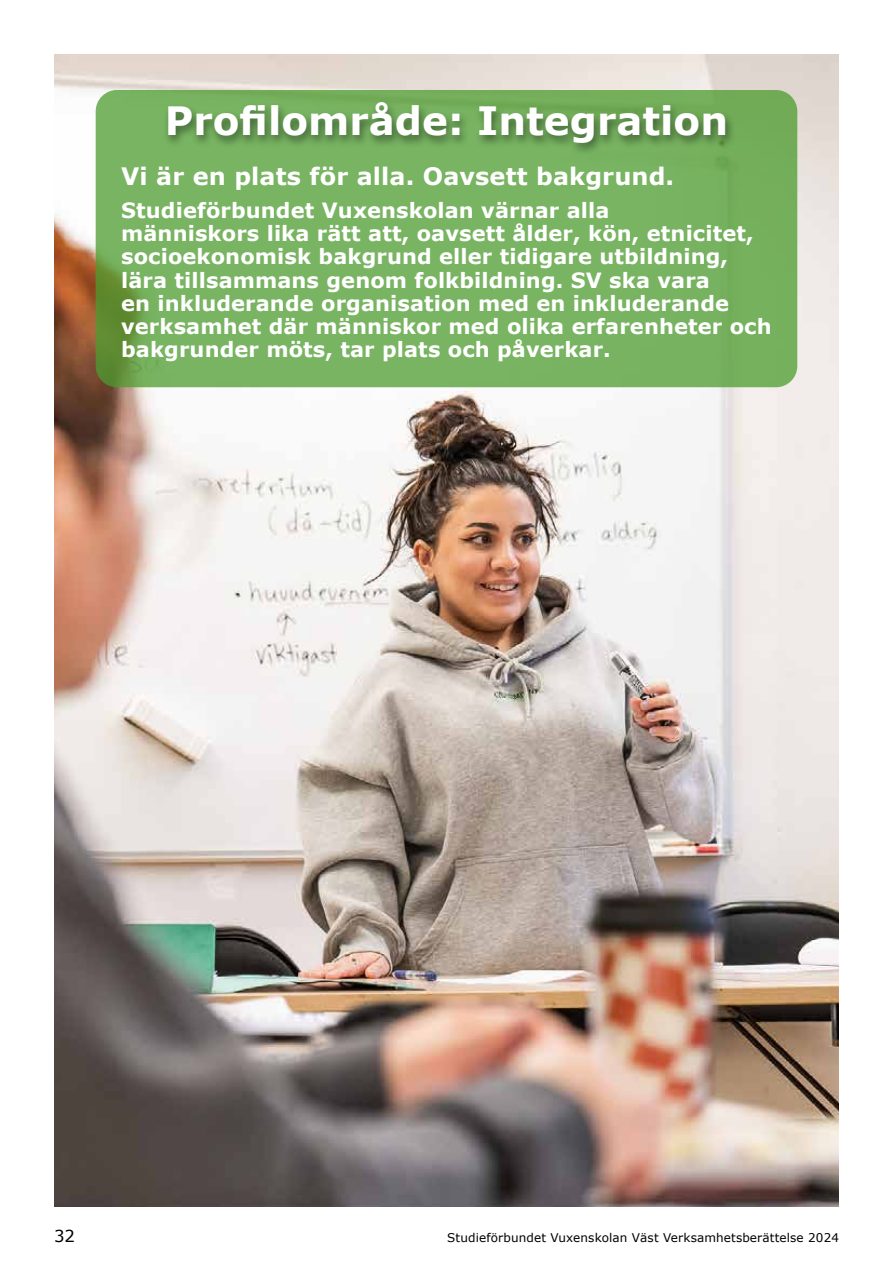
<style>
.page{position:relative;width:893px;height:1263px;background:#fff}
.page>*{position:absolute;margin:0;border:0;box-sizing:border-box;transform-origin:0 0}
.t1{font:700 39px "Verdana";color:#fff}
.t2{font:700 24px "Verdana";letter-spacing:.005em;color:#fff}
.t3{font:700 21px/23.2px "Verdana";letter-spacing:.005em;color:#fff}
.t4{font:16.5px "Verdana";color:#000}
.t5{font:12px "Verdana";letter-spacing:.01em;color:#000}
</style>
<div class="page">
<img style="left:54px;top:54px;width:785px;height:1153px">
<div style="left:96px;top:90px;width:701px;height:297px;background:#78b461;border-radius:21px"></div>
<div style="left:163px;top:100px;width:573px;height:56px;background:#2f4827;opacity:.75"></div>
<h1 class="t1" style="left:165px;top:93px;width:565px">Profilområde: Integration</h1>
<p class="t2" style="left:121px;top:159px;width:555px">Vi är en plats för alla. Oavsett bakgrund.</p>
<p class="t3" style="left:121px;top:198px;width:652px">Studieförbundet Vuxenskolan värnar alla<br>människors lika rätt att, oavsett ålder, kön, etnicitet, socioekonomisk bakgrund eller tidigare utbildning, lära tillsammans genom folkbildning. SV ska vara<br>en inkluderande organisation med en inkluderande verksamhet där människor med olika erfarenheter och bakgrunder möts, tar plats och påverkar.</p>
<p class="t4" style="left:54px;top:1225px;width:23px">32</p>
<p class="t5" style="left:447px;top:1229px;width:393px">Studieförbundet Vuxenskolan Väst Verksamhetsberättelse 2024</p>
</div>
